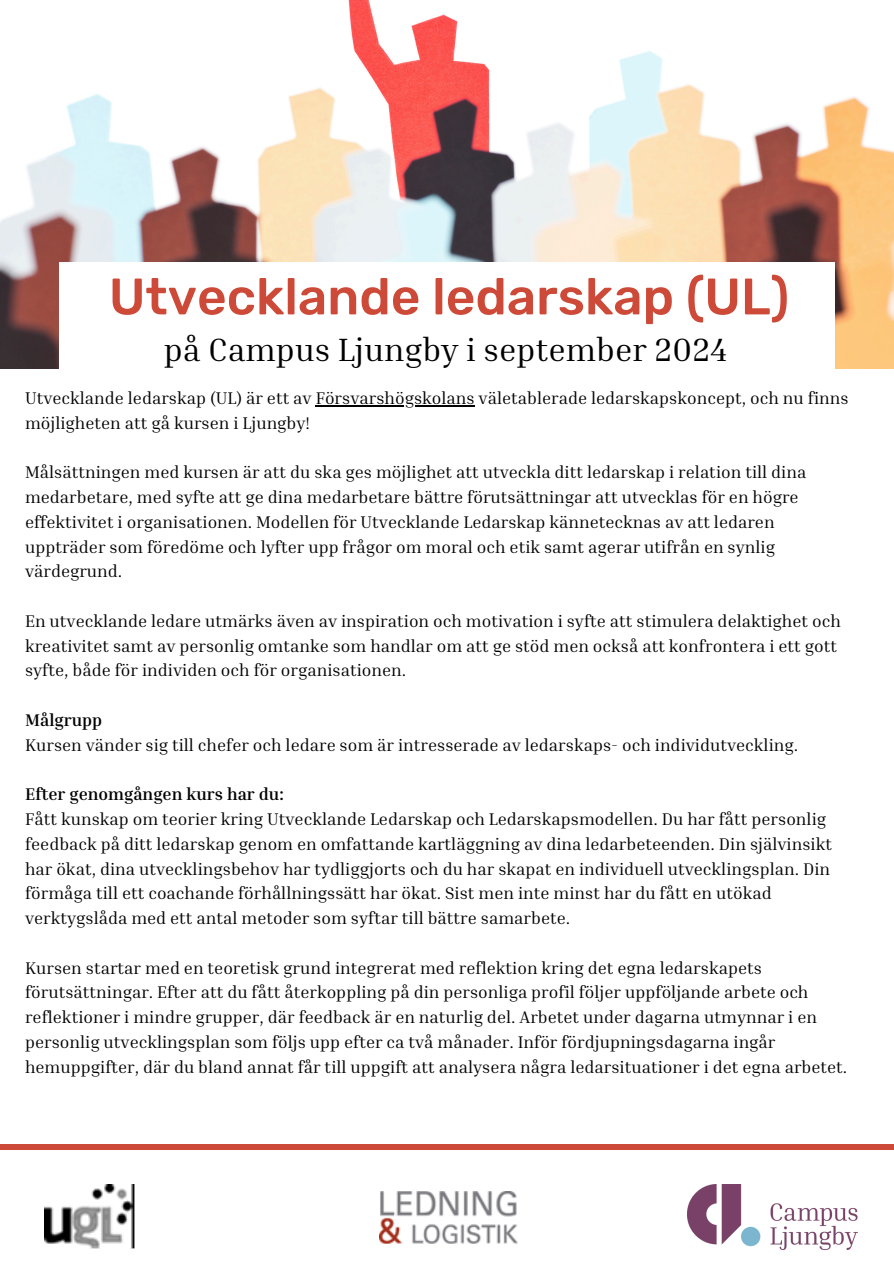
<style>
.page{position:relative;width:894px;height:1264px;background:#fff}
.page>*{position:absolute;margin:0;border:0;box-sizing:border-box;transform-origin:0 0}
.t1{font:500 51.3px "Rubik";color:#cd4a38}
.t2{font:33px "Inria Serif";color:#000}
.t3{font:17.25px/24.8px "Inria Serif";color:#000}
.t4{font:700 17.25px "Inria Serif";color:#000}
</style>
<div class="page">
<img style="left:44px;top:1184px;width:91px;height:65px">
<img style="left:379px;top:1191px;width:139px;height:52px">
<img style="left:0;top:0;width:893px;height:368px">
<div style="left:59px;top:263px;width:775px;height:196px;background:#fff"></div>
<hr style="left:315px;top:405px;width:159px;height:1px;background:#000">
<div style="left:0;top:1144px;width:893px;height:6px;background:#cd4a38"></div>
<img style="left:687px;top:1184px;width:170px;height:65px">
<p class="t1" style="left:109px;top:266px;width:681px">Utvecklande ledarskap (UL)</p>
<p class="t2" style="left:164px;top:328px;width:564px">på Campus Ljungby i september 2024</p>
<p class="t3" style="left:25px;top:385px;width:824px">Utvecklande ledarskap (UL) är ett av Försvarshögskolans väletablerade ledarskapskoncept, och nu finns</p>
<p class="t3" style="left:25px;top:410px;width:286px">möjligheten att gå kursen i Ljungby!</p>
<p class="t3" style="left:25px;top:459px;width:782px">Målsättningen med kursen är att du ska ges möjlighet att utveckla ditt ledarskap i relation till dina</p>
<p class="t3" style="left:25px;top:484px;width:775px">medarbetare, med syfte att ge dina medarbetare bättre förutsättningar att utvecklas för en högre effektivitet i organisationen. Modellen för Utvecklande Ledarskap kännetecknas av att ledaren uppträder som föredöme och lyfter upp frågor om moral och etik samt agerar utifrån en synlig värdegrund.</p>
<p class="t3" style="left:25px;top:608px;width:817px">En utvecklande ledare utmärks även av inspiration och motivation i syfte att stimulera delaktighet och</p>
<p class="t3" style="left:25px;top:633px;width:813px">kreativitet samt av personlig omtanke som handlar om att ge stöd men också att konfrontera i ett gott syfte, både för individen och för organisationen.</p>
<p class="t4" style="left:25px;top:709px;width:79px">Målgrupp</p>
<p class="t3" style="left:25px;top:732px;width:774px">Kursen vänder sig till chefer och ledare som är intresserade av ledarskaps- och individutveckling.</p>
<p class="t4" style="left:25px;top:783px;width:260px">Efter genomgången kurs har du:</p>
<p class="t3" style="left:25px;top:806px;width:808px">Fått kunskap om teorier kring Utvecklande Ledarskap och Ledarskapsmodellen. Du har fått personlig feedback på ditt ledarskap genom en omfattande kartläggning av dina ledarbeteenden. Din självinsikt har ökat, dina utvecklingsbehov har tydliggjorts och du har skapat en individuell utvecklingsplan. Din förmåga till ett coachande förhållningssätt har ökat. Sist men inte minst har du fått en utökad verktygslåda med ett antal metoder som syftar till bättre samarbete.</p>
<p class="t3" style="left:25px;top:954px;width:823px">Kursen startar med en teoretisk grund integrerat med reflektion kring det egna ledarskapets förutsättningar. Efter att du fått återkoppling på din personliga profil följer uppföljande arbete och reflektioner i mindre grupper, där feedback är en naturlig del. Arbetet under dagarna utmynnar i en personlig utvecklingsplan som följs upp efter ca två månader. Inför fördjupningsdagarna ingår hemuppgifter, där du bland annat får till uppgift att analysera några ledarsituationer i det egna arbetet.</p>
</div>
